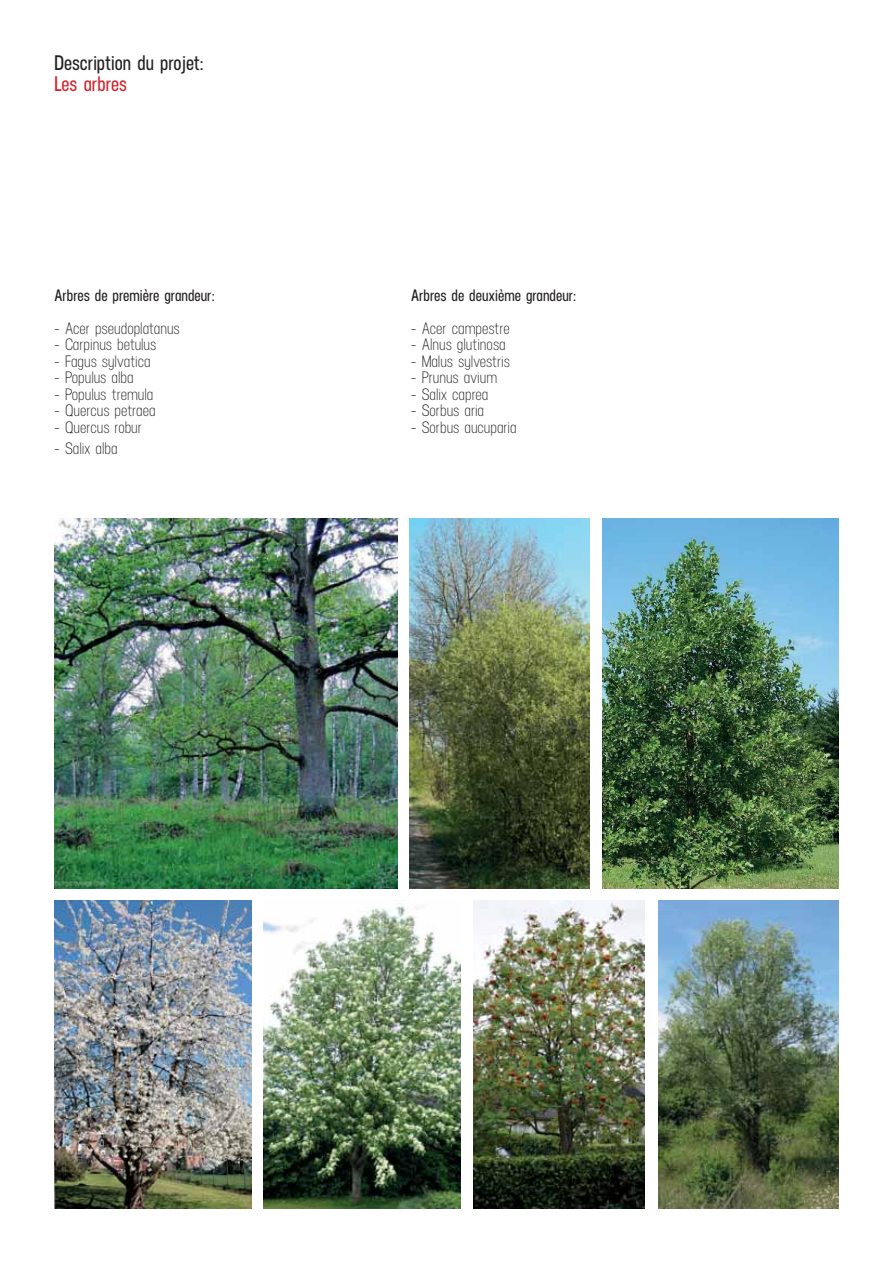
<style>
.page{position:relative;width:893px;height:1263px;background:#fff}
.page>*{position:absolute;margin:0;border:0;box-sizing:border-box;transform-origin:0 0}
.t1{font:600 21px "Neusa";color:#231f20}
.t2{font:600 21px "Neusa";color:#d2232a}
.t3{font:16.5px "Neusa";color:#231f20}
.t4{font:600 16.5px "Neusa";color:#231f20}
</style>
<div class="page">
<img style="left:54px;top:519px;width:343px;height:370px">
<img style="left:410px;top:519px;width:180px;height:370px">
<img style="left:602px;top:519px;width:237px;height:370px">
<img style="left:54px;top:900px;width:197px;height:309px">
<img style="left:264px;top:900px;width:197px;height:309px">
<img style="left:473px;top:900px;width:172px;height:309px">
<img style="left:659px;top:900px;width:180px;height:309px">
<p class="t1" style="left:54px;top:55px;width:151px">Description du projet:</p>
<p class="t2" style="left:54px;top:76px;width:74px">Les arbres</p>
<p class="t4" style="left:54px;top:289px;width:162px">Arbres de première grandeur:</p>
<p class="t3" style="left:54px;top:322px;width:127px">- Acer pseudoplatanus</p>
<p class="t3" style="left:54px;top:339px;width:104px">- Carpinus betulus</p>
<p class="t3" style="left:54px;top:355px;width:98px">- Fagus sylvatica</p>
<p class="t3" style="left:54px;top:372px;width:81px">- Populus alba</p>
<p class="t3" style="left:54px;top:388px;width:101px">- Populus tremula</p>
<p class="t3" style="left:54px;top:405px;width:103px">- Quercus petraea</p>
<p class="t3" style="left:54px;top:421px;width:90px">- Quercus robur</p>
<p class="t3" style="left:54px;top:443px;width:65px">- Salix alba</p>
<p class="t4" style="left:411px;top:289px;width:167px">Arbres de deuxième grandeur:</p>
<p class="t3" style="left:411px;top:322px;width:101px">- Acer campestre</p>
<p class="t3" style="left:411px;top:339px;width:97px">- Alnus glutinosa</p>
<p class="t3" style="left:411px;top:355px;width:101px">- Malus sylvestris</p>
<p class="t3" style="left:411px;top:372px;width:88px">- Prunus avium</p>
<p class="t3" style="left:411px;top:388px;width:79px">- Salix caprea</p>
<p class="t3" style="left:411px;top:405px;width:75px">- Sorbus aria</p>
<p class="t3" style="left:411px;top:421px;width:108px">- Sorbus aucuparia</p>
</div>
